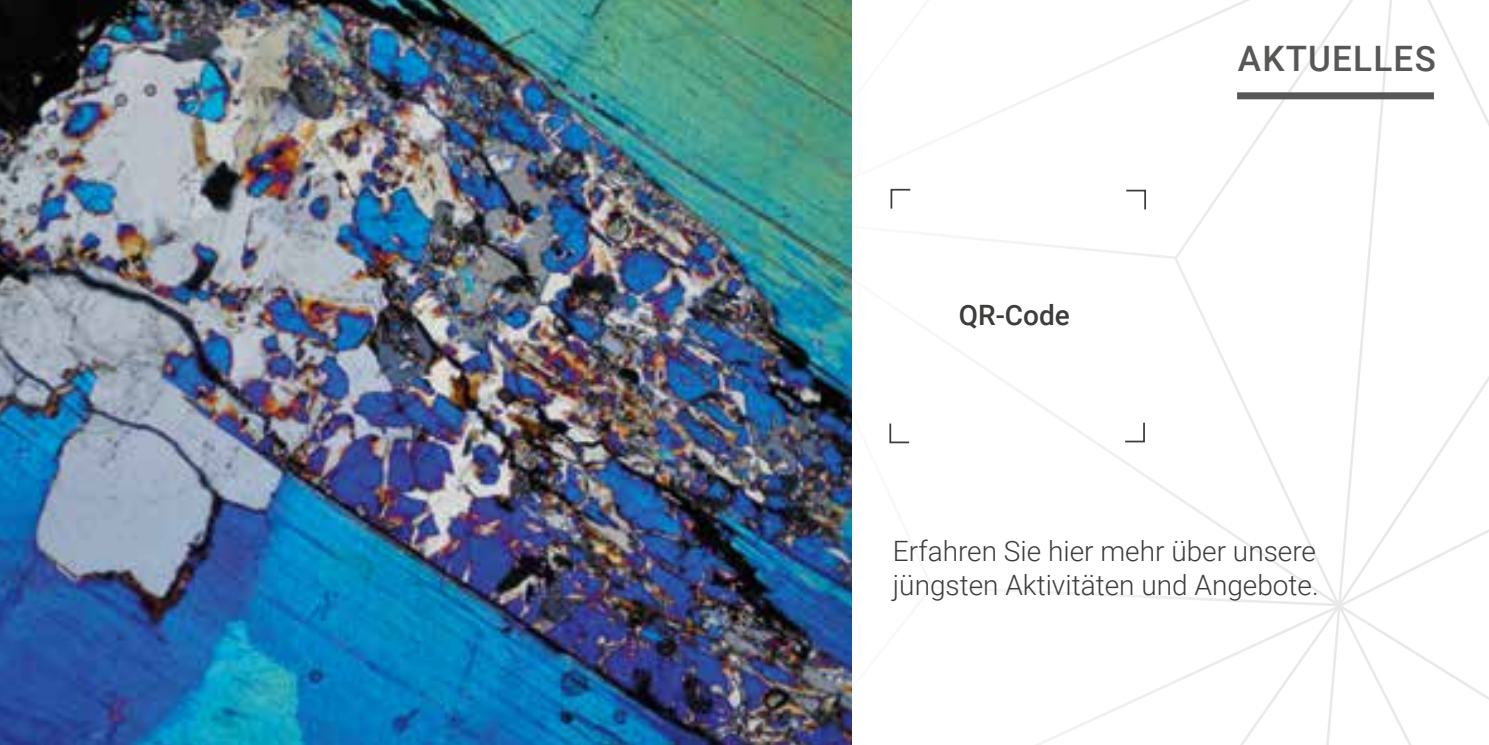
<style>
.page{position:relative;width:1489px;height:745px;background:#fff}
.page>*{position:absolute;margin:0;border:0;box-sizing:border-box;transform-origin:0 0}
.t1{font:500 35px "Roboto";letter-spacing:.035em;color:#575756}
.t2{font:300 28px/33.6px "Roboto";color:#3c3c3b}
.t3{font:500 28px "Roboto";color:#3c3c3b}
</style>
<div class="page">
<svg style="left:1399px;top:0;width:89px;height:124px"></svg>
<svg style="left:1296px;top:0;width:103px;height:261px"></svg>
<svg style="left:1296px;top:254px;width:45px;height:7px"></svg>
<svg style="left:1346px;top:272px;width:142px;height:237px"></svg>
<svg style="left:1296px;top:509px;width:192px;height:235px"></svg>
<div style="left:1236px;top:92px;width:197px;height:7px;background:#575756"></div>
<img style="left:0;top:0;width:851px;height:744px">
<img style="left:598px;top:0;width:580px;height:260px">
<svg style="left:889px;top:423px;width:21px;height:21px"></svg>
<svg style="left:1125px;top:422px;width:20px;height:21px"></svg>
<p class="t3" style="left:958px;top:295px;width:113px">QR-Code</p>
<p class="t1" style="left:1237px;top:34px;width:199px">AKTUELLES</p>
<p class="t2" style="left:892px;top:533px;width:427px">Erfahren Sie hier mehr über unsere jüngsten Aktivitäten und Angebote.</p>
</div>
